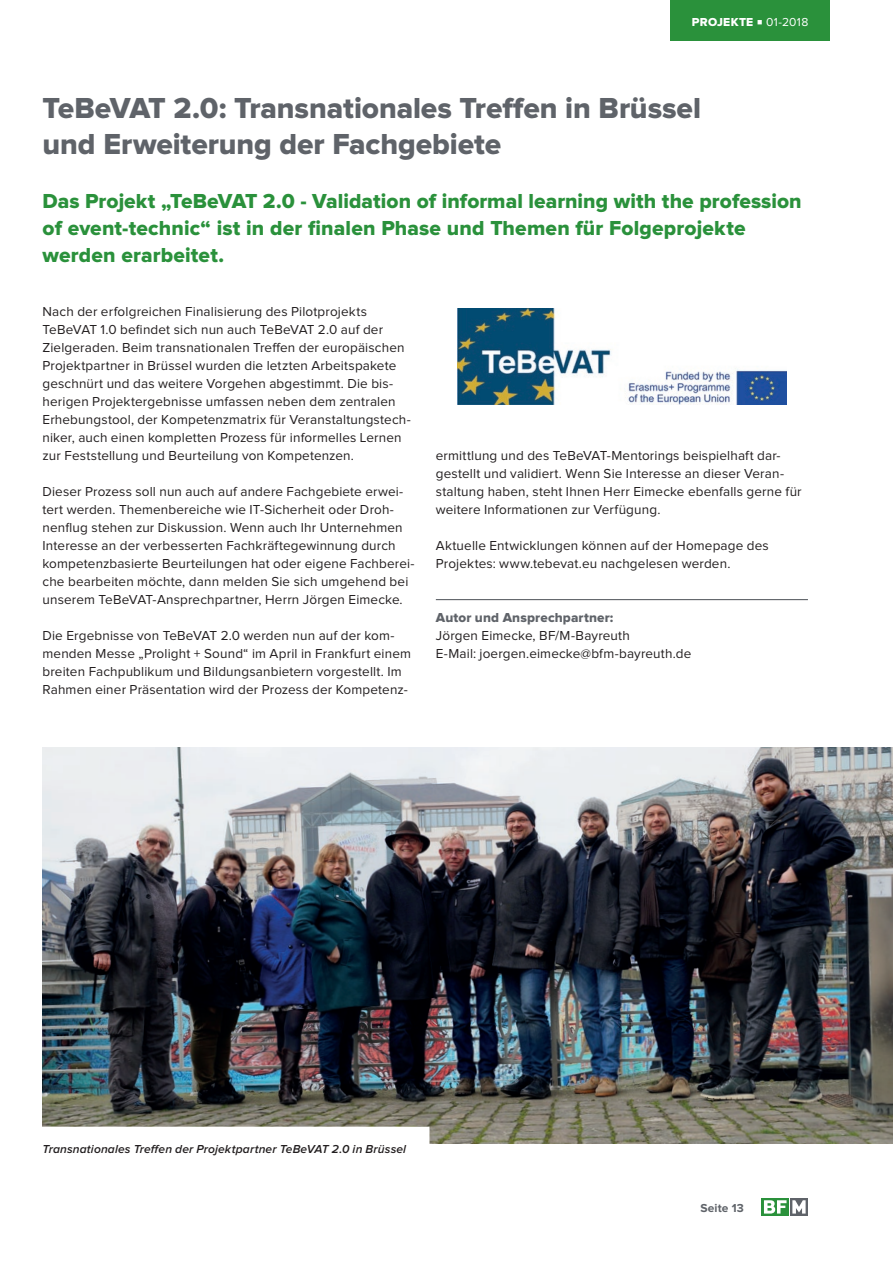
<style>
.page{position:relative;width:893px;height:1263px;background:#fff}
.page>*{position:absolute;margin:0;border:0;box-sizing:border-box;transform-origin:0 0}
.t1{font:30px/36px "Proxima Nova Extrabld";letter-spacing:-.005em;color:#5f6369}
.t2{font:21px/27px "Proxima Nova Extrabld";letter-spacing:.005em;color:#2a913b}
.t3{font:13.5px/18px "Proxima Nova";letter-spacing:.01em;color:#231f20}
.t4{font:13.5px "Proxima Nova Extrabld";letter-spacing:.01em;color:#5f6369}
.t5{font:italic 600 12px "Proxima Nova";letter-spacing:.01em;color:#231f20}
.t6{font:12px "Proxima Nova Extrabld";letter-spacing:.02em;color:#fff}
.t7{font:700 12px "Proxima Nova";letter-spacing:.01em;color:#5f6369}
.s1{font-family:"Minion Pro";font-size:15px}
.s2{font-family:"Proxima Nova"}
</style>
<div class="page">
<img style="left:43px;top:748px;width:850px;height:396px">
<div style="left:670px;top:0;width:160px;height:41px;background:#2a913b"></div>
<img style="left:457px;top:308px;width:330px;height:97px">
<hr style="left:436px;top:599px;width:372px;height:1px;background:#5f6369">
<div style="left:21px;top:1127px;width:408px;height:22px;background:#fff"></div>
<div style="left:790px;top:1198px;width:18px;height:18px;background:#5f6369"></div>
<div style="left:762px;top:1198px;width:27px;height:18px;background:#2a913b"></div>
<svg style="left:764px;top:1200px;width:42px;height:13px"></svg>
<p class="t6" style="left:692px;top:16px;width:118px">PROJEKTE <span class="s1">■</span> <span class="s2">01-2018</span></p>
<h1 class="t1" style="left:43px;top:91px;width:660px">TeBeVAT 2.0: Transnationales Treffen in Brüssel und Erweiterung der Fachgebiete</h1>
<h2 class="t2" style="left:43px;top:188px;width:761px">Das Projekt „TeBeVAT 2.0 - Validation of informal learning with the profession of event-technic“ ist in der finalen Phase und Themen für Folgeprojekte werden erarbeitet.</h2>
<p class="t3" style="left:43px;top:303px;width:370px">Nach der erfolgreichen Finalisierung des Pilotprojekts TeBeVAT 1.0 befindet sich nun auch TeBeVAT 2.0 auf der Zielgeraden. Beim transnationalen Treffen der europäischen Projektpartner in Brüssel wurden die letzten Arbeitspakete geschnürt und das weitere Vorgehen abgestimmt. Die bis&shy;herigen Projektergebnisse umfassen neben dem zentralen Erhebungstool, der Kompetenzmatrix für Veranstaltungstech&shy;niker, auch einen kompletten Prozess für informelles Lernen zur Feststellung und Beurteilung von Kompetenzen.</p>
<p class="t3" style="left:43px;top:483px;width:374px">Dieser Prozess soll nun auch auf andere Fachgebiete erwei&shy;tert werden. Themenbereiche wie IT-Sicherheit oder Droh&shy;nenflug stehen zur Diskussion. Wenn auch Ihr Unternehmen Interesse an der verbesserten Fachkräftegewinnung durch kompetenzbasierte Beurteilungen hat oder eigene Fachberei&shy;che bearbeiten möchte, dann melden Sie sich umgehend bei unserem TeBeVAT-Ansprechpartner, Herrn Jörgen Eimecke.</p>
<p class="t3" style="left:43px;top:627px;width:370px">Die Ergebnisse von TeBeVAT 2.0 werden nun auf der kom&shy;menden Messe „Prolight + Sound“ im April in Frankfurt einem breiten Fachpublikum und Bildungsanbietern vorgestellt. Im Rahmen einer Präsentation wird der Prozess der Kompetenz-</p>
<p class="t3" style="left:436px;top:447px;width:367px">ermittlung und des TeBeVAT-Mentorings beispielhaft dar&shy;gestellt und validiert. Wenn Sie Interesse an dieser Veran&shy;staltung haben, steht Ihnen Herr Eimecke ebenfalls gerne für weitere Informationen zur Verfügung.</p>
<p class="t3" style="left:436px;top:537px;width:334px">Aktuelle Entwicklungen können auf der Homepage des<br>Projektes: www.tebevat.eu nachgelesen werden.</p>
<p class="t4" style="left:436px;top:611px;width:179px">Autor und Ansprechpartner:</p>
<p class="t3" style="left:436px;top:627px;width:257px">Jörgen Eimecke, BF/M-Bayreuth<br>E-Mail: joergen.eimecke@bfm-bayreuth.de</p>
<p class="t5" style="left:43px;top:1144px;width:365px">Transnationales Treffen der Projektpartner TeBeVAT 2.0 in Brüssel</p>
<p class="t7" style="left:700px;top:1202px;width:45px">Seite 13</p>
</div>
